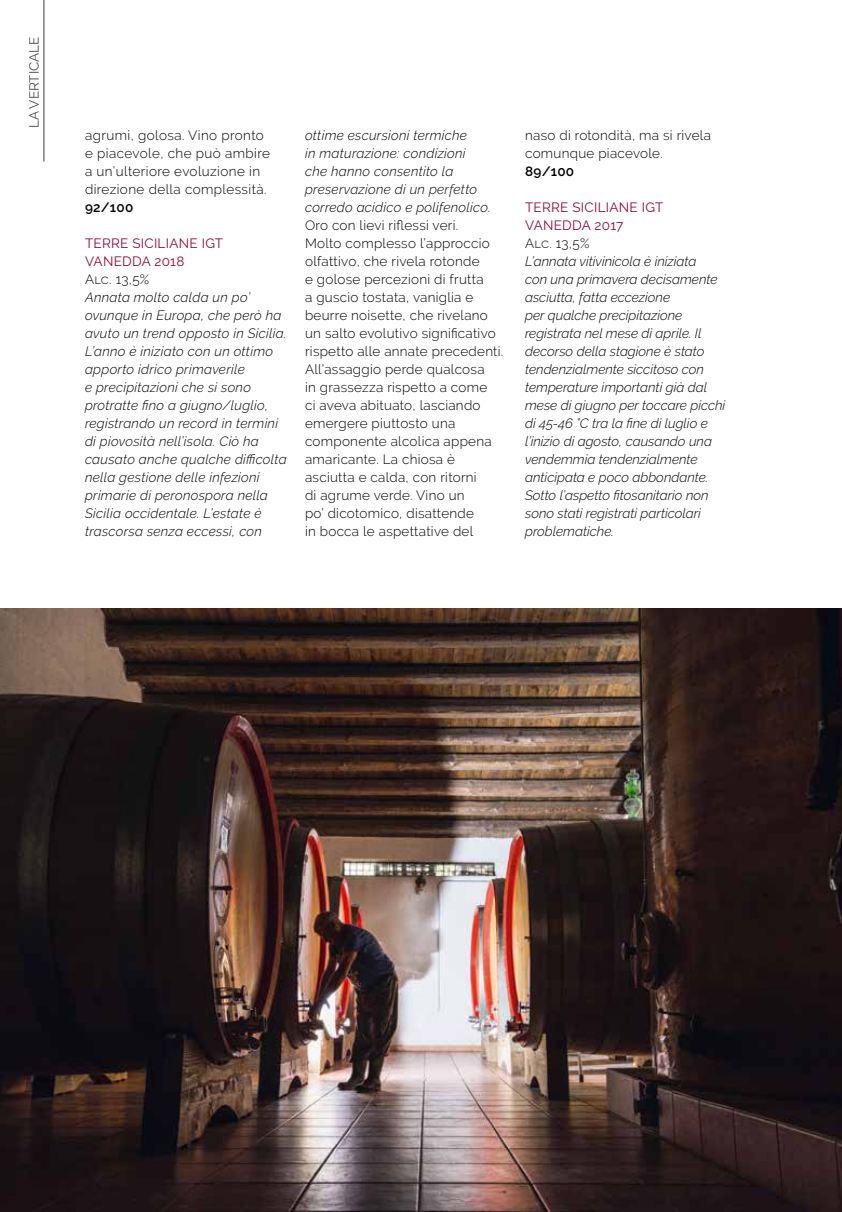
<style>
.page{position:relative;width:842px;height:1212px;background:#fff}
.page>*{position:absolute;margin:0;border:0;box-sizing:border-box;transform-origin:0 0}
.t1{font:italic 300 13.5px/18px "Raleway";letter-spacing:.005em;color:#000}
.t2{font:300 13.5px/18px "Raleway";letter-spacing:.02em;color:#000}
.t3{font:13.5px/18px "Raleway";letter-spacing:.02em;color:#8f0b34}
.t4{font:600 13.5px "Raleway";letter-spacing:.02em;color:#000}
.t5{font:13.5px "Raleway";color:#000}
</style>
<div class="page">
<hr style="left:43px;top:0;width:1px;height:162px;background:#000">
<img style="left:0;top:608px;width:842px;height:604px">
<p class="t5" style="left:26px;top:128px;width:93px;rotate:-90deg">LA VERTICALE</p>
<p class="t2" style="left:85px;top:126px;width:186px">agrumi, golosa. Vino pronto e piacevole, che può ambire a un’ulteriore evoluzione in direzione della complessità.</p>
<p class="t4" style="left:85px;top:200px;width:50px">92/100</p>
<p class="t3" style="left:85px;top:234px;width:140px">TERRE SICILIANE IGT<br>VANEDDA 2018</p>
<p class="t2" style="left:85px;top:270px;width:66px">Alc. 13,5%</p>
<p class="t1" style="left:85px;top:288px;width:203px">Annata molto calda un po’ ovunque in Europa, che però ha avuto un trend opposto in Sicilia.<br>L’anno è iniziato con un ottimo apporto idrico primaverile<br>e precipitazioni che si sono protratte fino a giugno/luglio, registrando un record in termini di piovosità nell’isola. Ciò ha causato anche qualche difficolta nella gestione delle infezioni primarie di peronospora nella<br>Sicilia occidentale. L’estate è trascorsa senza eccessi, con</p>
<p class="t1" style="left:305px;top:126px;width:187px">ottime escursioni termiche<br>in maturazione: condizioni che hanno consentito la preservazione di un perfetto corredo acidico e polifenolico.</p>
<p class="t2" style="left:305px;top:216px;width:200px">Oro con lievi riflessi veri.<br>Molto complesso l’approccio olfattivo, che rivela rotonde<br>e golose percezioni di frutta<br>a guscio tostata, vaniglia e beurre noisette, che rivelano un salto evolutivo significativo rispetto alle annate precedenti.<br>All’assaggio perde qualcosa<br>in grassezza rispetto a come<br>ci aveva abituato, lasciando emergere piuttosto una componente alcolica appena amaricante. La chiosa è asciutta e calda, con ritorni<br>di agrume verde. Vino un<br>po’ dicotomico, disattende<br>in bocca le aspettative del</p>
<p class="t2" style="left:525px;top:126px;width:187px">naso di rotondità, ma si rivela comunque piacevole.</p>
<p class="t4" style="left:525px;top:164px;width:51px">89/100</p>
<p class="t3" style="left:525px;top:198px;width:140px">TERRE SICILIANE IGT<br>VANEDDA 2017</p>
<p class="t2" style="left:525px;top:234px;width:66px">Alc. 13,5%</p>
<p class="t1" style="left:525px;top:252px;width:202px">L’annata vitivinicola è iniziata<br>con una primavera decisamente asciutta, fatta eccezione<br>per qualche precipitazione registrata nel mese di aprile. Il decorso della stagione è stato tendenzialmente siccitoso con temperature importanti già dal mese di giugno per toccare picchi di 45-46 °C tra la fine di luglio e l’inizio di agosto, causando una vendemmia tendenzialmente anticipata e poco abbondante.<br>Sotto l’aspetto fitosanitario non sono stati registrati particolari problematiche.</p>
</div>
